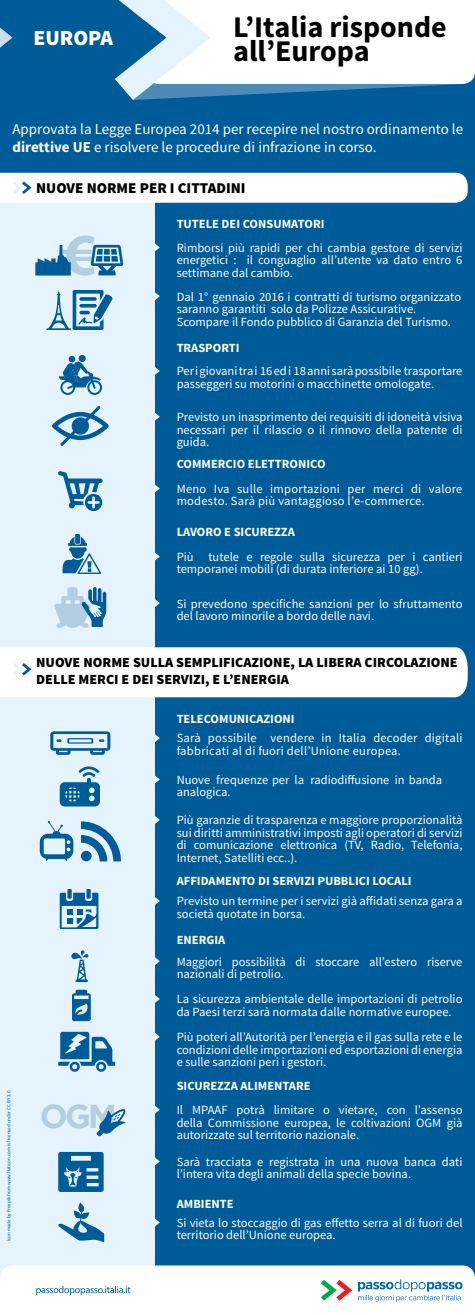
<style>
.page{position:relative;width:475px;height:1315px;background:#fff}
.page>*{position:absolute;margin:0;border:0;box-sizing:border-box;transform-origin:0 0}
.t1{font:700 33px "Gotham";color:#b3cee0}
.t2{font:700 30px/24px "Source Sans Pro";color:#000}
.t3{font:900 21.5px "Source Sans Pro";color:#fff}
.t4{font:15px/18px "Source Sans Pro";color:#fff}
.t5{font:900 15px "Source Sans Pro";color:#000}
.t6{font:900 14px/16.8px "Source Sans Pro";color:#000}
.t7{font:12.5px/12.5px "Source Sans Pro";color:#fff}
.t8{font:12.5px/12.5px "Source Sans Pro";letter-spacing:.02em;color:#fff}
.t9{font:700 12.5px "Source Sans Pro";color:#fff}
.t10{font:5px "Source Sans Pro";color:#005b99}
.s1{font-weight:700}
</style>
<div class="page">
<div style="left:0;top:0;width:475px;height:1296px;background:#005b99"></div>
<div style="left:0;top:182px;width:154px;height:1114px;background:#e5f3fc"></div>
<div style="left:0;top:173px;width:468px;height:30px;background:#fff"></div>
<svg style="left:154px;top:242px;width:6px;height:10px"></svg>
<svg style="left:154px;top:366px;width:6px;height:10px"></svg>
<svg style="left:154px;top:483px;width:6px;height:10px"></svg>
<svg style="left:154px;top:552px;width:6px;height:10px"></svg>
<svg style="left:154px;top:598px;width:6px;height:10px"></svg>
<svg style="left:154px;top:733px;width:6px;height:10px"></svg>
<svg style="left:154px;top:815px;width:6px;height:10px"></svg>
<svg style="left:154px;top:896px;width:6px;height:10px"></svg>
<svg style="left:154px;top:956px;width:6px;height:10px"></svg>
<svg style="left:154px;top:994px;width:6px;height:10px"></svg>
<svg style="left:154px;top:1032px;width:6px;height:10px"></svg>
<svg style="left:154px;top:1105px;width:6px;height:10px"></svg>
<svg style="left:154px;top:1156px;width:6px;height:10px"></svg>
<svg style="left:154px;top:1218px;width:6px;height:10px"></svg>
<svg style="left:154px;top:775px;width:6px;height:10px"></svg>
<svg style="left:154px;top:291px;width:6px;height:10px"></svg>
<svg style="left:154px;top:412px;width:6px;height:10px"></svg>
<div style="left:0;top:647px;width:468px;height:50px;background:#fff"></div>
<svg style="left:35px;top:236px;width:88px;height:40px"></svg>
<svg style="left:47px;top:290px;width:66px;height:40px"></svg>
<svg style="left:59px;top:355px;width:43px;height:40px"></svg>
<svg style="left:52px;top:406px;width:57px;height:40px"></svg>
<svg style="left:58px;top:471px;width:45px;height:40px"></svg>
<svg style="left:62px;top:534px;width:39px;height:40px"></svg>
<svg style="left:50px;top:731px;width:60px;height:24px"></svg>
<svg style="left:60px;top:767px;width:40px;height:40px"></svg>
<svg style="left:40px;top:821px;width:33px;height:40px"></svg>
<svg style="left:81px;top:821px;width:40px;height:40px"></svg>
<div style="left:81px;top:851px;width:11px;height:10px;background:#005b99;border-radius:50%"></div>
<svg style="left:60px;top:889px;width:38px;height:40px"></svg>
<svg style="left:71px;top:950px;width:18px;height:32px"></svg>
<svg style="left:72px;top:990px;width:19px;height:31px"></svg>
<svg style="left:58px;top:1032px;width:57px;height:40px"></svg>
<svg style="left:96px;top:1109px;width:30px;height:27px"></svg>
<svg style="left:58px;top:1152px;width:46px;height:40px;background:#2e79ad"></svg>
<svg style="left:58px;top:1203px;width:46px;height:40px"></svg>
<svg style="left:54px;top:587px;width:52px;height:41px"></svg>
<svg style="left:211px;top:84px;width:249px;height:13px"></svg>
<div style="left:211px;top:0;width:264px;height:84px;background:#fff"></div>
<div style="left:458px;top:0;width:17px;height:16px;background:#fff"></div>
<svg style="left:0;top:27px;width:12px;height:21px"></svg>
<svg style="left:115px;top:0;width:96px;height:100px"></svg>
<svg style="left:0;top:1266px;width:475px;height:36px;background:#f1f5f8"></svg>
<h3 class="t3" style="left:34px;top:24px;width:81px">EUROPA</h3>
<h2 class="t2" style="left:233px;top:16px;width:215px">L’ITALIA RISPONDE<br>ALL’EUROPA</h2>
<p class="t4" style="left:12px;top:120px;width:452px">Approvata la Legge Europea 2014 per recepire nel nostro ordinamento le<br><span class="s1">DIRETTIVE UE</span> e risolvere le procedure di infrazione in corso.</p>
<p class="t5" style="left:36px;top:179px;width:211px">NUOVE NORME PER I CITTADINI</p>
<p class="t9" style="left:177px;top:216px;width:149px">TUTELE DEI CONSUMATORI</p>
<p class="t7" style="left:177px;top:242px;width:287px;text-align:justify">Rimborsi più rapidi per chi cambia gestore di servizi energetici : il conguaglio all’utente va dato entro 6 settimane dal cambio.</p>
<p class="t7" style="left:177px;top:290px;width:286px">Dal 1° gennaio 2016 i contratti di turismo organizzato saranno garantiti solo da Polizze Assicurative.<br>Scompare il Fondo pubblico di Garanzia del Turismo.</p>
<p class="t9" style="left:177px;top:340px;width:64px">TRASPORTI</p>
<p class="t7" style="left:177px;top:365px;width:287px">Per i giovani tra i 16 ed i 18 anni sarà possibile trasportare passeggeri su motorini o macchinette omologate.</p>
<p class="t7" style="left:177px;top:411px;width:287px;text-align:justify">Previsto un inasprimento dei requisiti di idoneità visiva necessari per il rilascio o il rinnovo della patente di guida.</p>
<p class="t9" style="left:177px;top:456px;width:150px">COMMERCIO ELETTRONICO</p>
<p class="t8" style="left:177px;top:483px;width:287px">Meno Iva sulle importazioni per merci di valore modesto. Sarà più vantaggioso l’e-commerce.</p>
<p class="t9" style="left:177px;top:524px;width:120px">LAVORO E SICUREZZA</p>
<p class="t7" style="left:177px;top:551px;width:287px">Più tutele e regole sulla sicurezza per i cantieri temporanei mobili (di durata inferiore ai 10 gg).</p>
<p class="t7" style="left:177px;top:597px;width:287px">Si prevedono specifiche sanzioni per lo sfruttamento del lavoro minorile a bordo delle navi.</p>
<p class="t6" style="left:36px;top:655px;width:423px">NUOVE NORME SULLA SEMPLIFICAZIONE, LA LIBERA CIRCOLAZIONE<br>DELLE MERCI E DEI SERVIZI, E L’ ENERGIA</p>
<p class="t9" style="left:177px;top:710px;width:119px">TELECOMUNICAZIONI</p>
<p class="t8" style="left:177px;top:732px;width:287px">Sarà possibile vendere in Italia decoder digitali fabbricati al di fuori dell’Unione europea.</p>
<p class="t10" style="left:6px;top:1241px;width:152px;rotate:-90deg">icon made by Freepik from www.flaticon.com is licensed under CC BY 3.0</p>
<h1 class="t1" style="left:40px;top:1097px;width:78px">ogm</h1>
<p class="t7" style="left:177px;top:774px;width:267px">Nuove frequenze per la radiodiffusione in banda analogica.</p>
<p class="t7" style="left:177px;top:814px;width:287px;text-align:justify">Più garanzie di trasparenza e maggiore proporzionalità sui diritti amministrativi imposti agli operatori di servizi di comunicazione elettronica (TV, Radio, Telefonia, Internet, Satelliti ecc..).</p>
<p class="t9" style="left:177px;top:873px;width:236px">AFFIDAMENTO DI SERVIZI PUBBLICI LOCALI</p>
<p class="t7" style="left:177px;top:895px;width:287px">Previsto un termine per i servizi già affidati senza gara a società quotate in borsa.</p>
<p class="t7" style="left:177px;top:955px;width:287px">Maggiori possibilità di stoccare all’estero riserve nazionali di petrolio.</p>
<p class="t7" style="left:177px;top:993px;width:287px">La sicurezza ambientale delle importazioni di petrolio da Paesi terzi sarà normata dalle normative europee.</p>
<p class="t7" style="left:177px;top:1031px;width:287px;text-align:justify">Più poteri all’Autorità per l’energia e il gas sulla rete e le condizioni delle importazioni ed esportazioni di energia e sulle sanzioni peri i gestori.</p>
<p class="t7" style="left:177px;top:1104px;width:287px;text-align:justify">Il MPAAF potrà limitare o vietare, con l’assenso della Commissione europea, le coltivazioni OGM già autorizzate sul territorio nazionale.</p>
<p class="t7" style="left:177px;top:1156px;width:287px">Sarà tracciata e registrata in una nuova banca dati l’intera vita degli animali della specie bovina.</p>
<p class="t7" style="left:177px;top:1217px;width:287px">Si vieta lo stoccaggio di gas effetto serra al di fuori del territorio dell’Unione europea.</p>
<p class="t9" style="left:177px;top:932px;width:50px">ENERGIA</p>
<p class="t9" style="left:177px;top:1078px;width:132px">SICUREZZA ALIMENTARE</p>
<p class="t9" style="left:177px;top:1196px;width:51px">AMBIENTE</p>
</div>
